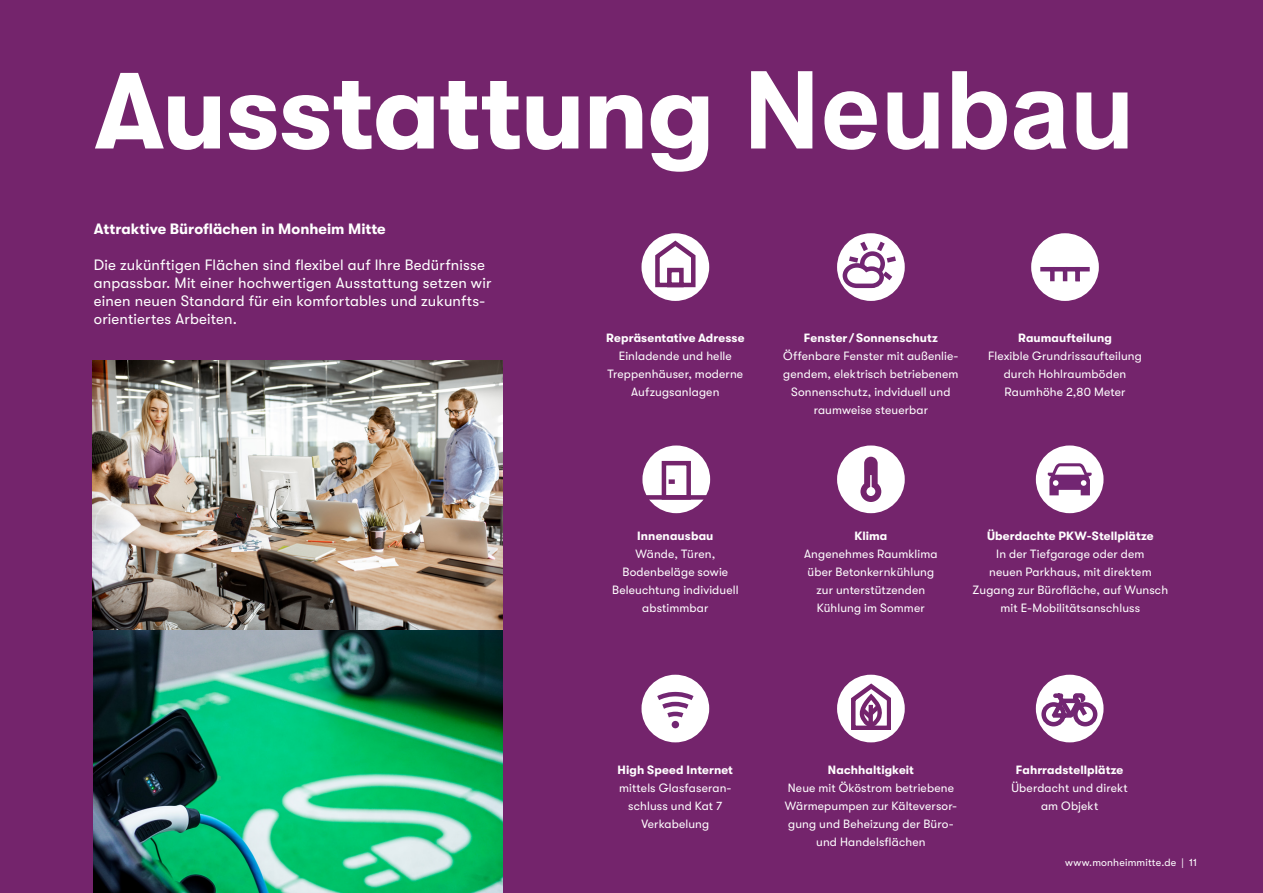
<style>
.page{position:relative;width:1263px;height:893px;background:#74246c}
.page>*{position:absolute;margin:0;border:0;box-sizing:border-box;transform-origin:0 0}
.t1{font:700 108px "GT Walsheim";letter-spacing:-.01em;color:#fff}
.t2{font:15px/18px "GT Walsheim";letter-spacing:.015em;color:#fff}
.t3{font:700 15px "GT Walsheim";color:#fff}
.t4{font:12px/18px "GT Walsheim";letter-spacing:.01em;color:#fff;text-align:center}
.t5{font:700 12px "GT Walsheim";letter-spacing:.01em;color:#fff}
.t6{font:10.5px "GT Walsheim";letter-spacing:.015em;color:#fff}
.s1{font-family:"Arial"}
.s2{font-weight:700}
</style>
<div class="page">
<img style="left:93px;top:361px;width:409px;height:532px">
<div style="left:643px;top:676px;width:65px;height:65px;background:#fff;border-radius:50%"></div>
<div style="left:641px;top:675px;width:68px;height:67px;border:3px solid #fff;border-radius:50%"></div>
<svg style="left:657px;top:691px;width:37px;height:30px"></svg>
<div style="left:672px;top:721px;width:7px;height:7px;background:#722672;border-radius:50%"></div>
<div style="left:838px;top:447px;width:65px;height:65px;background:#fff;border-radius:50%"></div>
<div style="left:837px;top:445px;width:68px;height:68px;border:3px solid #fff;border-radius:50%"></div>
<svg style="left:860px;top:457px;width:21px;height:45px"></svg>
<div style="left:838px;top:235px;width:65px;height:64px;background:#fff;border-radius:50%"></div>
<div style="left:837px;top:233px;width:68px;height:68px;border:3px solid #fff;border-radius:50%"></div>
<svg style="left:840px;top:237px;width:61px;height:55px"></svg>
<div style="left:1033px;top:235px;width:64px;height:64px;background:#fff;border-radius:50%"></div>
<div style="left:1031px;top:233px;width:68px;height:68px;border:3px solid #fff;border-radius:50%"></div>
<svg style="left:1036px;top:266px;width:58px;height:20px"></svg>
<div style="left:1037px;top:447px;width:65px;height:65px;background:#fff;border-radius:50%"></div>
<div style="left:1036px;top:445px;width:67px;height:68px;border:3px solid #fff;border-radius:50%"></div>
<svg style="left:1047px;top:463px;width:45px;height:32px"></svg>
<div style="left:643px;top:235px;width:65px;height:64px;background:#fff;border-radius:50%"></div>
<div style="left:641px;top:233px;width:68px;height:68px;border:3px solid #fff;border-radius:50%"></div>
<svg style="left:653px;top:238px;width:45px;height:51px"></svg>
<div style="left:644px;top:447px;width:65px;height:65px;background:#fff;border-radius:50%"></div>
<div style="left:642px;top:445px;width:68px;height:68px;border:3px solid #fff;border-radius:50%"></div>
<div style="left:641px;top:495px;width:68px;height:5px;background:#74246c"></div>
<svg style="left:669px;top:479px;width:6px;height:5px"></svg>
<div style="left:662px;top:461px;width:29px;height:39px;border:4px solid #74246c"></div>
<div style="left:1037px;top:676px;width:65px;height:65px;background:#fff;border-radius:50%"></div>
<div style="left:1036px;top:675px;width:67px;height:67px;border:3px solid #fff;border-radius:50%"></div>
<svg style="left:1039px;top:691px;width:61px;height:38px"></svg>
<div style="left:838px;top:676px;width:65px;height:65px;background:#fff;border-radius:50%"></div>
<div style="left:837px;top:675px;width:68px;height:67px;border:3px solid #fff;border-radius:50%"></div>
<svg style="left:851px;top:683px;width:40px;height:47px"></svg>
<p class="t1" style="left:94px;top:51px;width:1043px">Ausstattung <span class="s1">Neubau</span></p>
<p class="t3" style="left:94px;top:220px;width:293px">Attraktive Büroflächen in Monheim Mitte</p>
<p class="t2" style="left:94px;top:256px;width:399px">Die zukünftigen Flächen sind flexibel auf Ihre Bedürfnisse anpassbar. Mit einer hochwertigen Ausstattung setzen wir einen neuen Standard für ein komfortables und zukunfts&shy;orientiertes Arbeiten.</p>
<p class="t5" style="left:606px;top:331px;width:140px">Repräsentative Adresse</p>
<p class="t4" style="left:607px;top:347px;width:137px">Einladende und helle<br>Treppenhäuser, moderne<br>Aufzugsanlagen</p>
<p class="t5" style="left:804px;top:331px;width:135px">Fenster / Sonnenschutz</p>
<p class="t4" style="left:783px;top:347px;width:177px">Öffenbare Fenster mit außenlie&shy;gendem, elektrisch betriebenem<br>Sonnenschutz, indviduell und raumweise steuerbar</p>
<p class="t5" style="left:1018px;top:331px;width:95px">Raumaufteilung</p>
<p class="t4" style="left:988px;top:347px;width:155px">Flexible Grundrissaufteilung durch Hohlraumböden<br>Raumhöhe 2,80 Meter</p>
<p class="t5" style="left:637px;top:529px;width:78px">Innenausbau</p>
<p class="t4" style="left:612px;top:545px;width:128px">Wände, Türen,<br>Bodenbeläge sowie<br>Beleuchtung individuell abstimmbar</p>
<p class="t5" style="left:854px;top:529px;width:35px">Klima</p>
<p class="t4" style="left:804px;top:545px;width:135px">Angenehmes Raumklima über Betonkernkühlung zur unterstützenden<br>Kühlung im Sommer</p>
<p class="t5" style="left:987px;top:529px;width:168px">Überdachte PKW-Stellplätze</p>
<p class="t4" style="left:973px;top:545px;width:197px">In der Tiefgarage oder dem<br>neuen Parkhaus, mit direktem<br>Zugang zur Bürofläche, auf Wunsch mit E-Mobilitätsanschluss</p>
<p class="t5" style="left:618px;top:763px;width:117px">High Speed Internet</p>
<p class="t4" style="left:619px;top:779px;width:114px">mittels Glasfaseran&shy;schluss und Kat 7</p>
<p class="t4" style="left:641px;top:815px;width:69px">Verkabelung</p>
<p class="t4" style="left:785px;top:761px;width:174px"><span class="s2">Nachhaltigkeit<br></span>Neue mit Ököstrom betriebene<br>Wärmepumpen zur Kälteversor&shy;gung und Beheizung der Büro&shy;und Handelsflächen</p>
<p class="t5" style="left:1016px;top:763px;width:109px">Fahrradstellplätze</p>
<p class="t4" style="left:1011px;top:779px;width:118px">Überdacht und direkt am Objekt</p>
<p class="t6" style="left:1065px;top:857px;width:134px">www.monheimmitte.de | 11</p>
</div>
